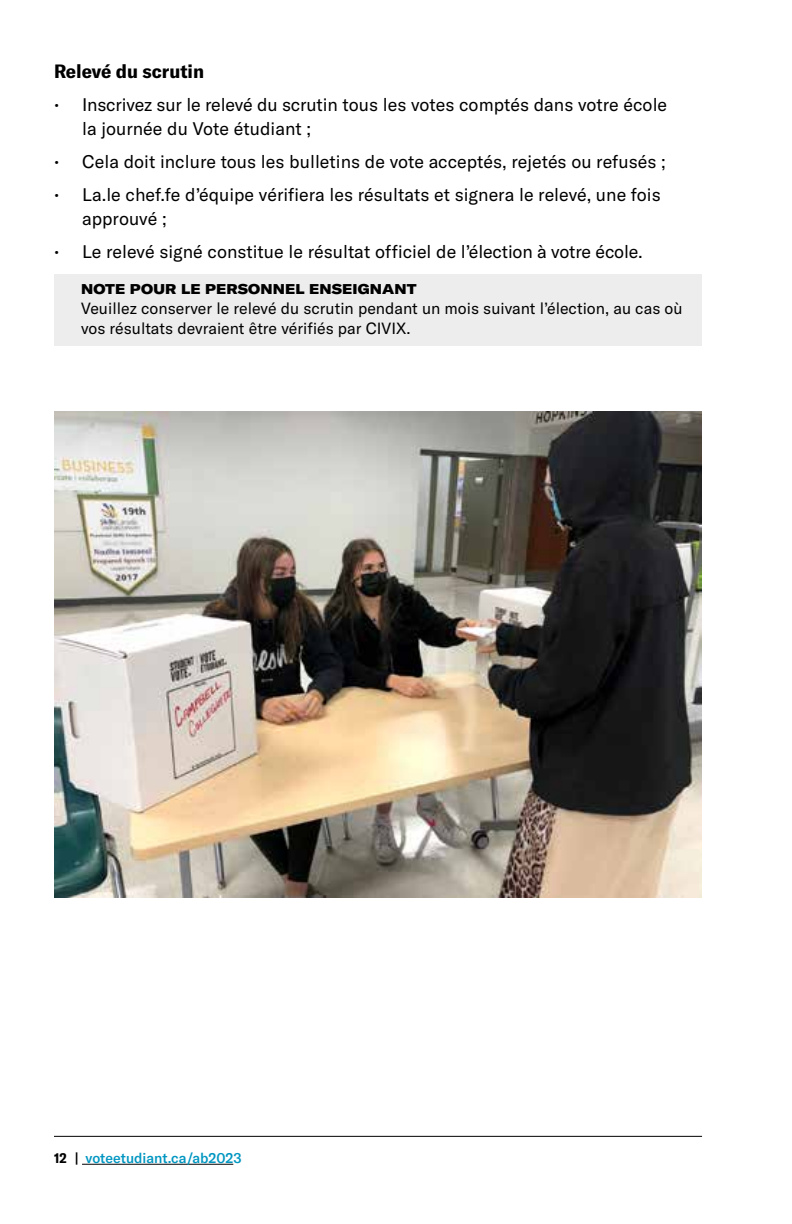
<style>
.page{position:relative;width:792px;height:1224px;background:#fff}
.page>*{position:absolute;margin:0;border:0;box-sizing:border-box;transform-origin:0 0}
.t1{font:700 condensed 19px "GT America";color:#000;scale:1.1 1}
.t2{font:18px/24px "GT America";color:#000}
.t3{font:16px/20px "GT America";color:#000}
.t4{font:900 expanded 14px "GT America";letter-spacing:.01em;color:#000}
.t5{font:500 14px "GT America";color:#0096c1}
.s1{font-size:16px}
.s2{font-weight:700;font-stretch:condensed;color:#000}
</style>
<div class="page">
<hr style="left:82px;top:1164px;width:151px;height:1px;background:#000">
<hr style="left:54px;top:1136px;width:648px;height:1px;background:#000">
<img style="left:54px;top:412px;width:648px;height:486px">
<div style="left:54px;top:274px;width:648px;height:32px;background:#ededee"></div>
<div style="left:54px;top:292px;width:648px;height:54px;background:#ededee"></div>
<p class="t1" style="left:54px;top:60px;width:138px">Relevé du scrutin</p>
<p class="t2" style="left:82px;top:93px;width:587px;text-indent:-28px"><span class="s1">•</span> Inscrivez sur le relevé du scrutin tous les votes comptés dans votre école la journée du Vote étudiant ;</p>
<p class="t2" style="left:54px;top:150px;width:613px"><span class="s1">•</span> Cela doit inclure tous les bulletins de vote acceptés, rejetés ou refusés ;</p>
<p class="t2" style="left:82px;top:183px;width:580px;text-indent:-28px"><span class="s1">•</span> La.le chef.fe d’équipe vérifiera les résultats et signera le relevé, une fois approuvé ;</p>
<p class="t2" style="left:54px;top:240px;width:590px"><span class="s1">•</span> Le relevé signé constitue le résultat officiel de l’élection à votre école.</p>
<p class="t4" style="left:81px;top:280px;width:337px">NOTE POUR LE PERSONNEL ENSEIGNANT</p>
<p class="t3" style="left:81px;top:298px;width:603px">Veuillez conserver le relevé du scrutin pendant un mois suivant l’élection, au cas où vos résultats devraient être vérifiés par CIVIX.</p>
<p class="t5" style="left:54px;top:1150px;width:189px"><span class="s2">12 |</span> voteetudiant.ca/ab2023</p>
</div>
